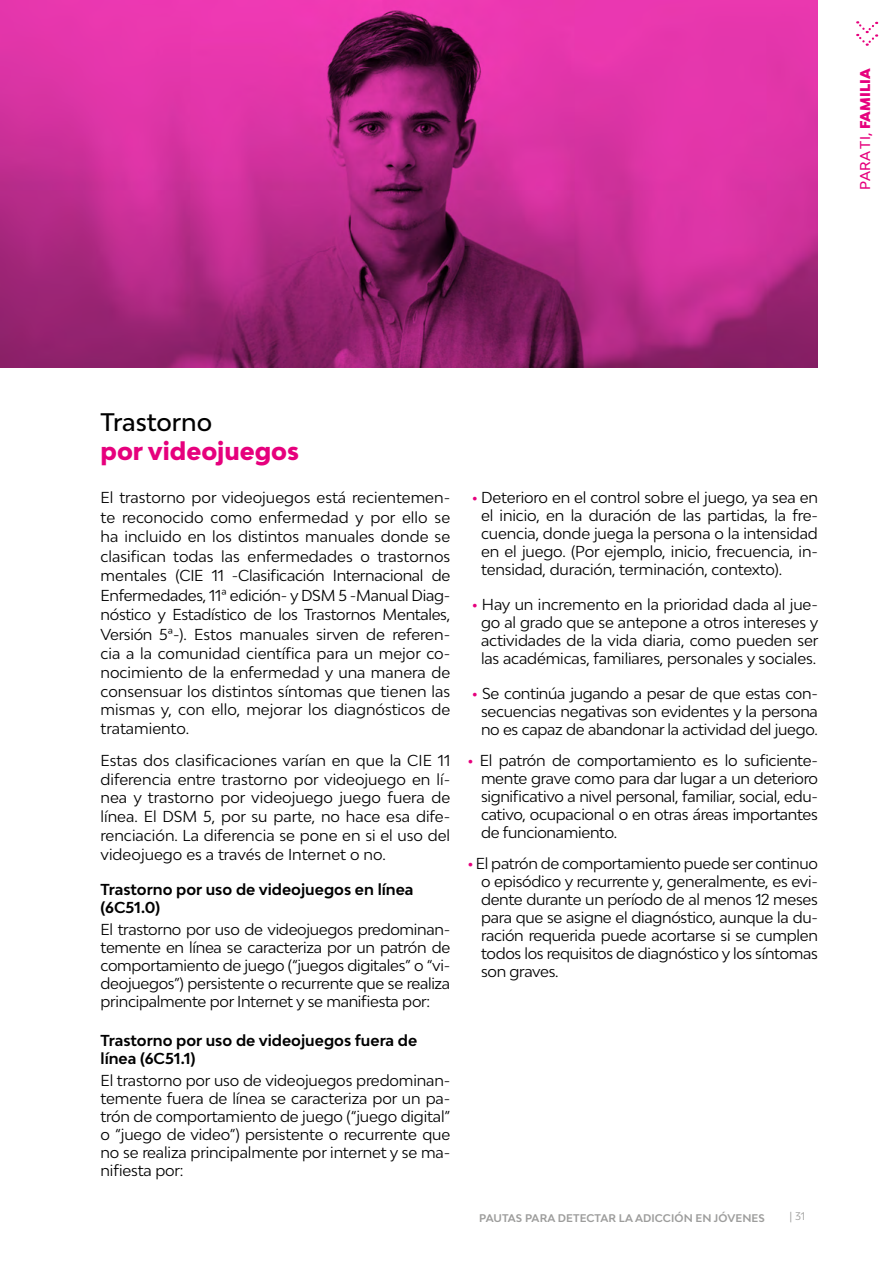
<style>
.page{position:relative;width:893px;height:1263px;background:#fff}
.page>*{position:absolute;margin:0;border:0;box-sizing:border-box;transform-origin:0 0}
.t1{font:800 24px "Bw Modelica";color:#e6007d}
.t2{font:500 24px "Bw Modelica";letter-spacing:-.005em;color:#000}
.t3{font:15px/18px "Bw Modelica";letter-spacing:-.015em;color:#000;text-align:justify}
.t4{font:700 15px/18px "Bw Modelica";color:#000}
.t5{font:500 13.5px "Bw Modelica";letter-spacing:.01em;color:#e6007d}
.t6{font:700 10.5px "Bw Modelica";letter-spacing:.01em;color:#9d9d9c}
.t7{font:10.5px "Bw Modelica";color:#9d9d9c}
.s1{font-weight:900}
.s2{font-weight:900;color:#e6007d}
</style>
<div class="page">
<img style="left:0;top:0;width:818px;height:367px">
<svg style="left:856px;top:21px;width:21px;height:25px"></svg>
<p class="t5" style="left:856px;top:190px;width:123px;rotate:-90deg">PARA TI, <span class="s1">FAMILIA</span></p>
<h1 class="t2" style="left:101px;top:406px;width:113px">Trastorno</h1>
<h1 class="t1" style="left:101px;top:435px;width:200px">por videojuegos</h1>
<p class="t3" style="left:101px;top:488px;width:351px;line-height:19.2px">El trastorno por videojuegos está recientemen&shy;te reconocido como enfermedad y por ello se ha incluido en los distintos manuales donde se clasifican todas las enfermedades o trastornos mentales (CIE 11 -Clasificación Internacional de Enfermedades, 11ª edición- y DSM 5 -Manual Diag&shy;nóstico y Estadístico de los Trastornos Mentales, Versión 5ª-). Estos manuales sirven de referen&shy;cia a la comunidad científica para un mejor co&shy;nocimiento de la enfermedad y una manera de consensuar los distintos síntomas que tienen las mismas y, con ello, mejorar los diagnósticos de tratamiento.</p>
<p class="t3" style="left:101px;top:750px;width:351px;line-height:18.8px">Estas dos clasificaciones varían en que la CIE 11 diferencia entre trastorno por videojuego en lí&shy;nea y trastorno por videojuego juego fuera de línea. El DSM 5, por su parte, no hace esa dife&shy;renciación. La diferencia se pone en si el uso del videojuego es a través de Internet o no.</p>
<p class="t4" style="left:101px;top:879px;width:315px">Trastorno por uso de videojuegos en línea (6C51.0)</p>
<p class="t3" style="left:101px;top:920px;width:351px">El trastorno por uso de videojuegos predominan&shy;temente en línea se caracteriza por un patrón de comportamiento de juego (“juegos digitales” o “vi&shy;deojuegos”) persistente o recurrente que se realiza principalmente por Internet y se manifiesta por:</p>
<p class="t4" style="left:101px;top:1031px;width:318px">Trastorno por uso de videojuegos fuera de línea (6C51.1)</p>
<p class="t3" style="left:101px;top:1071px;width:351px">El trastorno por uso de videojuegos predominan&shy;temente fuera de línea se caracteriza por un pa&shy;trón de comportamiento de juego (“juego digital” o “juego de video”) persistente o recurrente que no se realiza principalmente por internet y se ma&shy;nifiesta por:</p>
<p class="t3" style="left:481px;top:488px;width:338px;text-indent:-9px"><span class="s2">·</span> Deterioro en el control sobre el juego, ya sea en el inicio, en la duración de las partidas, la fre&shy;cuencia, donde juega la persona o la intensidad en el juego. (Por ejemplo, inicio, frecuencia, in&shy;tensidad, duración, terminación, contexto).</p>
<p class="t3" style="left:472px;top:595px;width:347px;text-align:center"><span class="s2">·</span> Hay un incremento en la prioridad dada al jue&shy;go al grado que se antepone a otros intereses y actividades de la vida diaria, como pueden ser las académicas, familiares, personales y sociales.</p>
<p class="t3" style="left:472px;top:684px;width:347px;text-align:center"><span class="s2">·</span> Se continúa jugando a pesar de que estas con&shy;secuencias negativas son evidentes y la persona no es capaz de abandonar la actividad del juego.</p>
<p class="t3" style="left:481px;top:751px;width:338px;text-indent:-13px"><span class="s2">·</span> El patrón de comportamiento es lo suficiente&shy;mente grave como para dar lugar a un deterioro significativo a nivel personal, familiar, social, edu&shy;cativo, ocupacional o en otras áreas importantes de funcionamiento.</p>
<p class="t3" style="left:481px;top:854px;width:338px;text-indent:-13px"><span class="s2">·</span> El patrón de comportamiento puede ser continuo o episódico y recurrente y, generalmente, es evi&shy;dente durante un período de al menos 12 meses para que se asigne el diagnóstico, aunque la du&shy;ración requerida puede acortarse si se cumplen todos los requisitos de diagnóstico y los síntomas son graves.</p>
<p class="t6" style="left:479px;top:1211px;width:287px">PAUTAS PARA DETECTAR LA ADICCIÓN EN JÓVENES</p>
<p class="t7" style="left:789px;top:1209px;width:17px">| 31</p>
</div>
